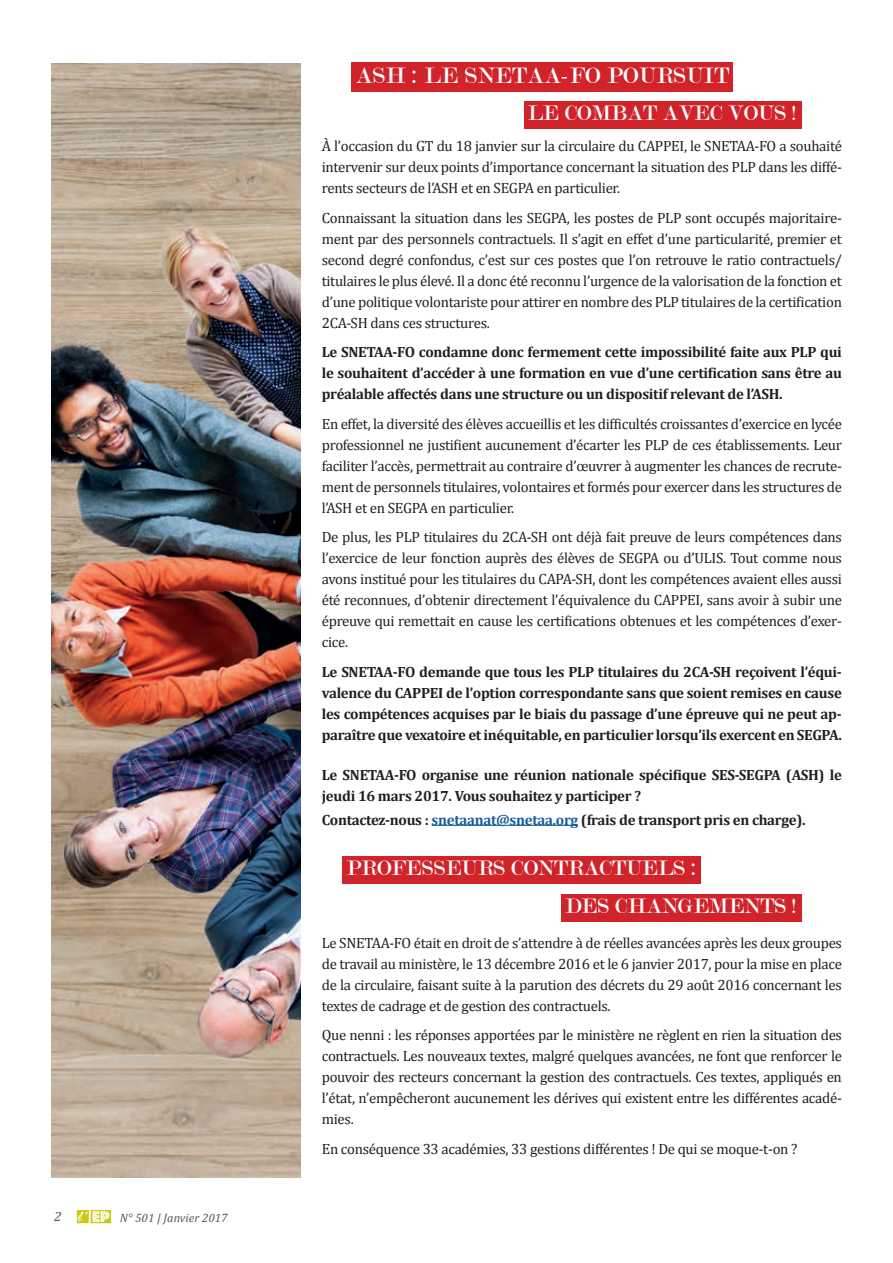
<style>
.page{position:relative;width:893px;height:1263px;background:#fff}
.page>*{position:absolute;margin:0;border:0;box-sizing:border-box;transform-origin:0 0}
.t1{font:24px "Modern";letter-spacing:.02em;color:#fff}
.t2{font:22.5px/37.5px "Modern";letter-spacing:.01em;color:#fff}
.t3{font:14.85px/21px "Cambria";letter-spacing:-.02em;color:#231f20;text-align:justify}
.t4{font:700 14.85px/21px "Cambria";letter-spacing:-.02em;color:#231f20;text-align:justify}
.t5{font:italic 12.15px "Cambria";color:#57585a}
.s1{font-size:13.5px}
.s2{font-family:"Rage";font-size:16.2px;color:#fff}
.s3{font-family:"Phosphate Inline";font-style:normal;font-size:16.2px;color:#fff}
.s4{color:#175d9e}
</style>
<div class="page">
<div style="left:77px;top:1210px;width:34px;height:13px;background:#cac911"></div>
<svg style="left:89px;top:1210px;width:2px;height:13px"></svg>
<div style="left:351px;top:63px;width:382px;height:29px;background:#d1232a"></div>
<div style="left:524px;top:101px;width:277px;height:28px;background:#d1232a"></div>
<hr style="left:432px;top:825px;width:146px;height:1px;background:#175d9e">
<div style="left:342px;top:856px;width:358px;height:28px;background:#d1232a"></div>
<div style="left:561px;top:894px;width:240px;height:28px;background:#d1232a"></div>
<img style="left:51px;top:64px;width:249px;height:1114px">
<p class="t5" style="left:54px;top:1209px;width:175px"><span class="s1">2</span> <span class="s2">l'</span> <span class="s3">EP</span> N° 501 | Janvier 2017</p>
<h1 class="t1" style="left:356px;top:63px;width:375px">ASH : LE SNETAA-FO POURSUIT</h1>
<h2 class="t2" style="left:528px;top:95px;width:271px">LE COMBAT AVEC VOUS !</h2>
<p class="t3" style="left:322px;top:135px;width:522px">À l’occasion du GT du 18 janvier sur la circulaire du CAPPEI, le SNETAA-FO a souhaité intervenir sur deux points d’importance concernant la situation des PLP dans les diffé&shy;rents secteurs de l’ASH et en SEGPA en particulier.</p>
<p class="t3" style="left:322px;top:207px;width:522px">Connaissant la situation dans les SEGPA, les postes de PLP sont occupés majoritaire&shy;ment par des personnels contractuels. Il s’agit en effet d’une particularité, premier et second degré confondus, c’est sur ces postes que l’on retrouve le ratio contractuels/ titulaires le plus élevé. Il a donc été reconnu l’urgence de la valorisation de la fonction et d’une politique volontariste pour attirer en nombre des PLP titulaires de la certification 2CA-SH dans ces structures.</p>
<p class="t4" style="left:322px;top:341px;width:522px">Le SNETAA-FO condamne donc fermement cette impossibilité faite aux PLP qui le souhaitent d’accéder à une formation en vue d’une certification sans être au préalable affectés dans une structure ou un dispositif relevant de l’ASH.</p>
<p class="t3" style="left:322px;top:413px;width:522px">En effet, la diversité des élèves accueillis et les difficultés croissantes d’exercice en lycée professionnel ne justifient aucunement d’écarter les PLP de ces établissements. Leur faciliter l’accès, permettrait au contraire d’œuvrer à augmenter les chances de recrute&shy;ment de personnels titulaires, volontaires et formés pour exercer dans les structures de l’ASH et en SEGPA en particulier.</p>
<p class="t3" style="left:322px;top:526px;width:522px">De plus, les PLP titulaires du 2CA-SH ont déjà fait preuve de leurs compétences dans l’exercice de leur fonction auprès des élèves de SEGPA ou d’ULIS. Tout comme nous avons institué pour les titulaires du CAPA-SH, dont les compétences avaient elles aussi été reconnues, d’obtenir directement l’équivalence du CAPPEI, sans avoir à subir une épreuve qui remettait en cause les certifications obtenues et les compétences d’exer&shy;cice.</p>
<p class="t4" style="left:322px;top:660px;width:522px">Le SNETAA-FO demande que tous les PLP titulaires du 2CA-SH reçoivent l’équi&shy;valence du CAPPEI de l’option correspondante sans que soient remises en cause les compétences acquises par le biais du passage d’une épreuve qui ne peut ap&shy;paraître que vexatoire et inéquitable, en particulier lorsqu’ils exercent en SEGPA.</p>
<p class="t4" style="left:322px;top:764px;width:522px">Le SNETAA-FO organise une réunion nationale spécifique SES-SEGPA (ASH) le jeudi 16 mars 2017. Vous souhaitez y participer ?</p>
<p class="t4" style="left:322px;top:808px;width:485px">Contactez-nous : <span class="s4">snetaanat@snetaa.org</span> (frais de transport pris en charge).</p>
<h2 class="t2" style="left:565px;top:850px;width:234px;text-indent:-218px">PROFESSEURS CONTRACTUELS :<br>DES CHANGEMENTS !</h2>
<p class="t3" style="left:322px;top:932px;width:522px">Le SNETAA-FO était en droit de s’attendre à de réelles avancées après les deux groupes de travail au ministère, le 13 décembre 2016 et le 6 janvier 2017, pour la mise en place de la circulaire, faisant suite à la parution des décrets du 29 août 2016 concernant les textes de cadrage et de gestion des contractuels.</p>
<p class="t3" style="left:322px;top:1024px;width:522px">Que nenni : les réponses apportées par le ministère ne règlent en rien la situation des contractuels. Les nouveaux textes, malgré quelques avancées, ne font que renforcer le pouvoir des recteurs concernant la gestion des contractuels. Ces textes, appliqués en l’état, n’empêcheront aucunement les dérives qui existent entre les différentes acadé&shy;mies.</p>
<p class="t3" style="left:322px;top:1138px;width:477px">En conséquence 33 académies, 33 gestions différentes ! De qui se moque-t-on ?</p>
</div>
